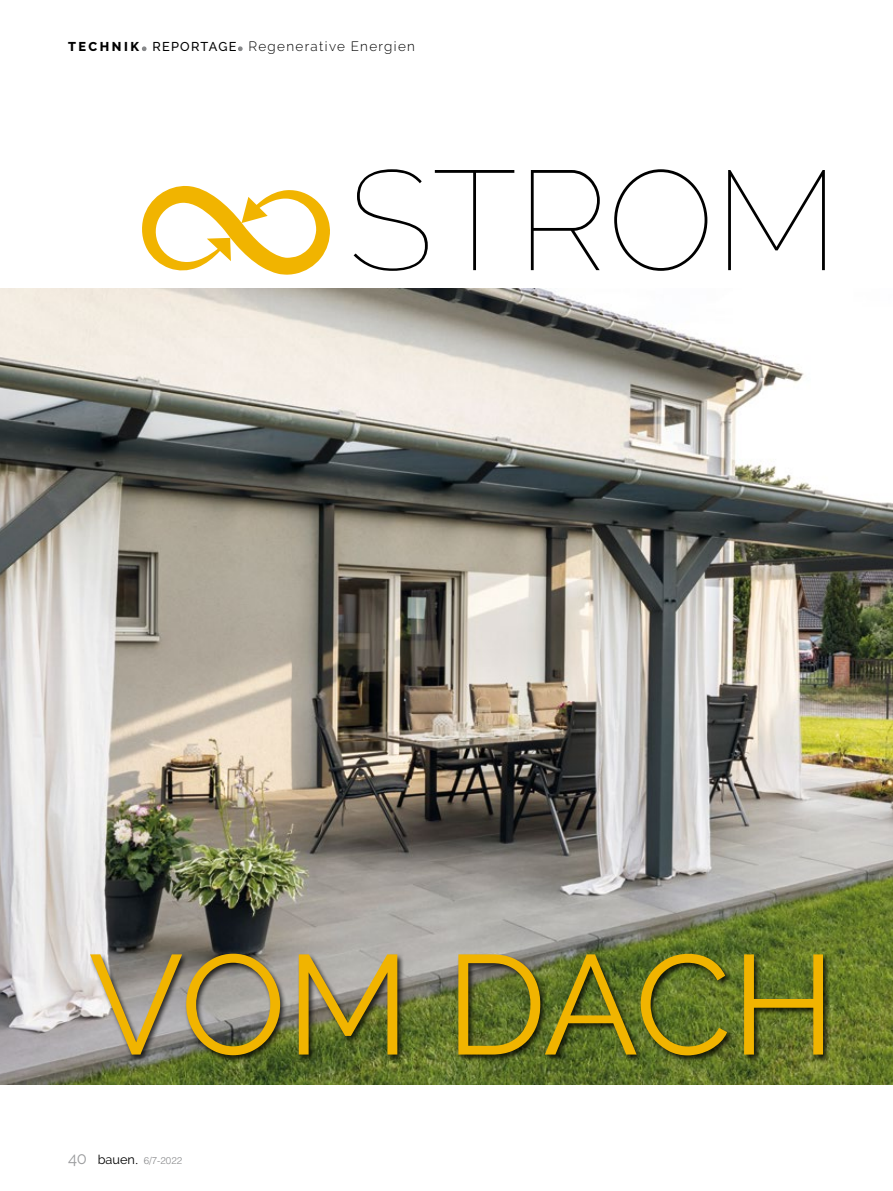
<style>
.page{position:relative;width:893px;height:1191px;background:#fff}
.page>*{position:absolute;margin:0;border:0;box-sizing:border-box;transform-origin:0 0}
.t1{font:141px "Raleway";letter-spacing:-.025em;color:#f1b400}
.t2{font:100 141px "Raleway";color:#000}
.t3{font:300 13.5px "Raleway";letter-spacing:.1em;color:#000}
.t4{font:300 9.75px "Helvetica LT Std";color:#868789}
.s1{font-weight:800;font-size:12.75px}
.s2{font-weight:900;color:#868789}
.s3{font-weight:500;font-size:12.75px}
.s4{font-family:"Raleway";font-weight:400;font-size:16.5px;color:#9c9d9f}
.s5{font-family:"Raleway";font-weight:400;font-size:12.75px;color:#000}
.s6{font-family:"Futura Std";font-size:15px;color:#000}
</style>
<div class="page">
<img style="left:0;top:288px;width:893px;height:796px">
<div style="left:89px;top:952px;width:742px;height:110px;background:#000;opacity:.75"></div>
<svg style="left:142px;top:186px;width:188px;height:89px"></svg>
<p class="t3" style="left:68px;top:39px;width:348px"><span class="s1">TECHNIK</span><span class="s2">•</span> <span class="s3">REPORTAGE</span><span class="s2">•</span> Regenerative Energien</p>
<h1 class="t2" style="left:348px;top:139px;width:492px">STROM</h1>
<h1 class="t1" style="left:88px;top:950px;width:749px">VOM DACH</h1>
<p class="t4" style="left:68px;top:1156px;width:116px"><span class="s4">40</span> <span class="s5">bauen</span><span class="s6">.</span> 6/7-2022</p>
</div>
